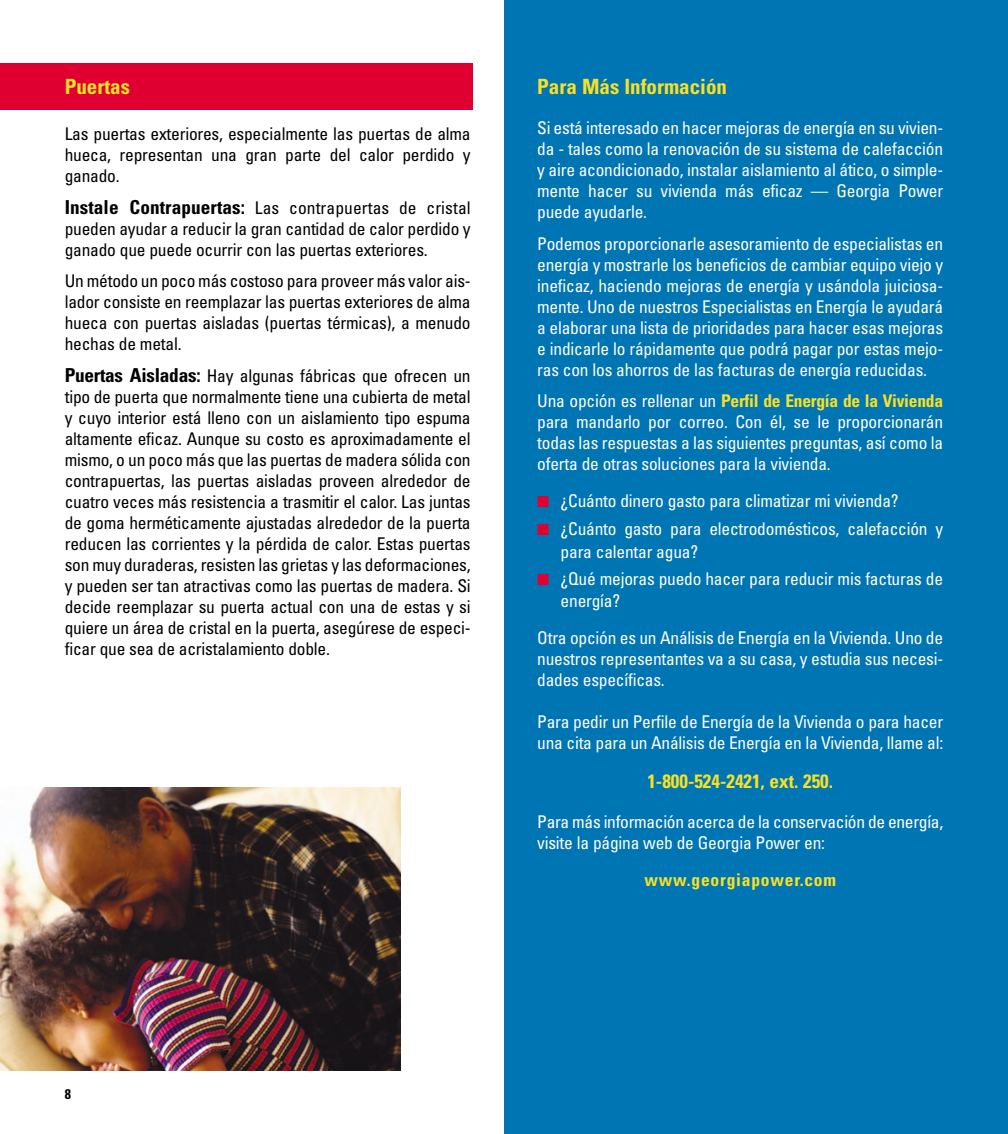
<style>
.page{position:relative;width:1008px;height:1134px;background:#fff}
.page>*{position:absolute;margin:0;border:0;box-sizing:border-box;transform-origin:0 0}
.t1{font:700 condensed 21px "Univers";color:#f8e125}
.t2{font:700 condensed 19.25px "Univers";color:#f8e125}
.t3{font:condensed 17.5px/21px "Univers";letter-spacing:-.015em;color:#fff;text-align:justify}
.t4{font:condensed 17.5px/21px "Univers";letter-spacing:-.015em;color:#000;text-align:justify}
.t5{font:700 condensed 17.5px "Univers";letter-spacing:.045em;color:#f8e125}
.t6{font:700 condensed 14px "Univers";color:#000}
.s1{font-weight:700;font-size:19.25px}
.s2{font-weight:700;color:#f8e125}
.s3{color:#df0031}
</style>
<div class="page">
<div style="left:0;top:63px;width:472px;height:46px;background:#df0031"></div>
<img style="left:0;top:788px;width:400px;height:283px">
<div style="left:504px;top:0;width:504px;height:1134px;background:#0075b4"></div>
<p class="t1" style="left:65px;top:79px;width:67px">Puertas</p>
<p class="t4" style="left:65px;top:125px;width:407px">Las puertas exteriores, especialmente las puertas de alma hueca, representan una gran parte del calor perdido y ganado.</p>
<p class="t4" style="left:65px;top:198px;width:408px"><span class="s1">Instale Contrapuertas:</span> Las contrapuertas de cristal pueden ayudar a reducir la gran cantidad de calor perdido y ganado que puede ocurrir con las puertas exteriores.</p>
<p class="t4" style="left:65px;top:272px;width:408px">Un método un poco más costoso para proveer más valor ais&shy;lador consiste en reemplazar las puertas exteriores de alma hueca con puertas aisladas (puertas térmicas), a menudo hechas de metal.</p>
<p class="t4" style="left:65px;top:366px;width:408px"><span class="s1">Puertas Aisladas:</span> Hay algunas fábricas que ofrecen un tipo de puerta que normalmente tiene una cubierta de metal y cuyo interior está lleno con un aislamiento tipo espuma altamente eficaz. Aunque su costo es aproximadamente el mismo, o un poco más que las puertas de madera sólida con contrapuertas, las puertas aisladas proveen alrededor de cuatro veces más resistencia a trasmitir el calor. Las juntas de goma herméticamente ajustadas alrededor de la puerta reducen las corrientes y la pérdida de calor. Estas puertas son muy duraderas, resisten las grietas y las deformaciones, y pueden ser tan atractivas como las puertas de madera. Si decide reemplazar su puerta actual con una de estas y si quiere un área de cristal en la puerta, asegúrese de especi&shy;ficar que sea de acristalamiento doble.</p>
<p class="t1" style="left:537px;top:79px;width:191px">Para Más Información</p>
<p class="t3" style="left:537px;top:119px;width:408px">Si está interesado en hacer mejoras de energía en su vivien&shy;da - tales como la renovación de su sistema de calefacción y aire acondicionado, instalar aislamiento al ático, o simple&shy;mente hacer su vivienda más eficaz — Georgia Power puede ayudarle.</p>
<p class="t3" style="left:537px;top:235px;width:408px">Podemos proporcionarle asesoramiento de especialistas en energía y mostrarle los beneficios de cambiar equipo viejo y ineficaz, haciendo mejoras de energía y usándola juiciosa&shy;mente. Uno de nuestros Especialistas en Energía le ayudará a elaborar una lista de prioridades para hacer esas mejoras e indicarle lo rápidamente que podrá pagar por estas mejo&shy;ras con los ahorros de las facturas de energía reducidas.</p>
<p class="t3" style="left:537px;top:392px;width:408px">Una opción es rellenar un <span class="s2">Perfil de Energía de la Vivienda </span>para mandarlo por correo. Con él, se le proporcionarán todas las respuestas a las siguientes preguntas, así como la oferta de otras soluciones para la vivienda.</p>
<p class="t3" style="left:537px;top:491px;width:363px"><span class="s3">■</span> ¿Cuánto dinero gasto para climatizar mi vivienda?</p>
<p class="t3" style="left:561px;top:520px;width:384px;line-height:22.2px;text-indent:-23px"><span class="s3">■</span> ¿Cuánto gasto para electrodomésticos, calefacción y para calentar agua?</p>
<p class="t3" style="left:561px;top:569px;width:384px;line-height:22.2px;text-indent:-23px"><span class="s3">■</span> ¿Qué mejoras puedo hacer para reducir mis facturas de energía?</p>
<p class="t3" style="left:537px;top:629px;width:407px">Otra opción es un Análisis de Energía en la Vivienda. Uno de nuestros representantes va a su casa, y estudia sus necesi&shy;dades específicas.</p>
<p class="t3" style="left:537px;top:713px;width:407px">Para pedir un Perfile de Energía de la Vivienda o para hacer una cita para un Análisis de Energía en la Vivienda, llame al:</p>
<p class="t2" style="left:647px;top:774px;width:187px">1-800-524-2421, ext. 250.</p>
<p class="t3" style="left:537px;top:813px;width:408px">Para más información acerca de la conservación de energía, visite la página web de Georgia Power en:</p>
<p class="t5" style="left:644px;top:873px;width:193px">www.georgiapower.com</p>
<p class="t6" style="left:65px;top:1088px;width:8px">8</p>
</div>
